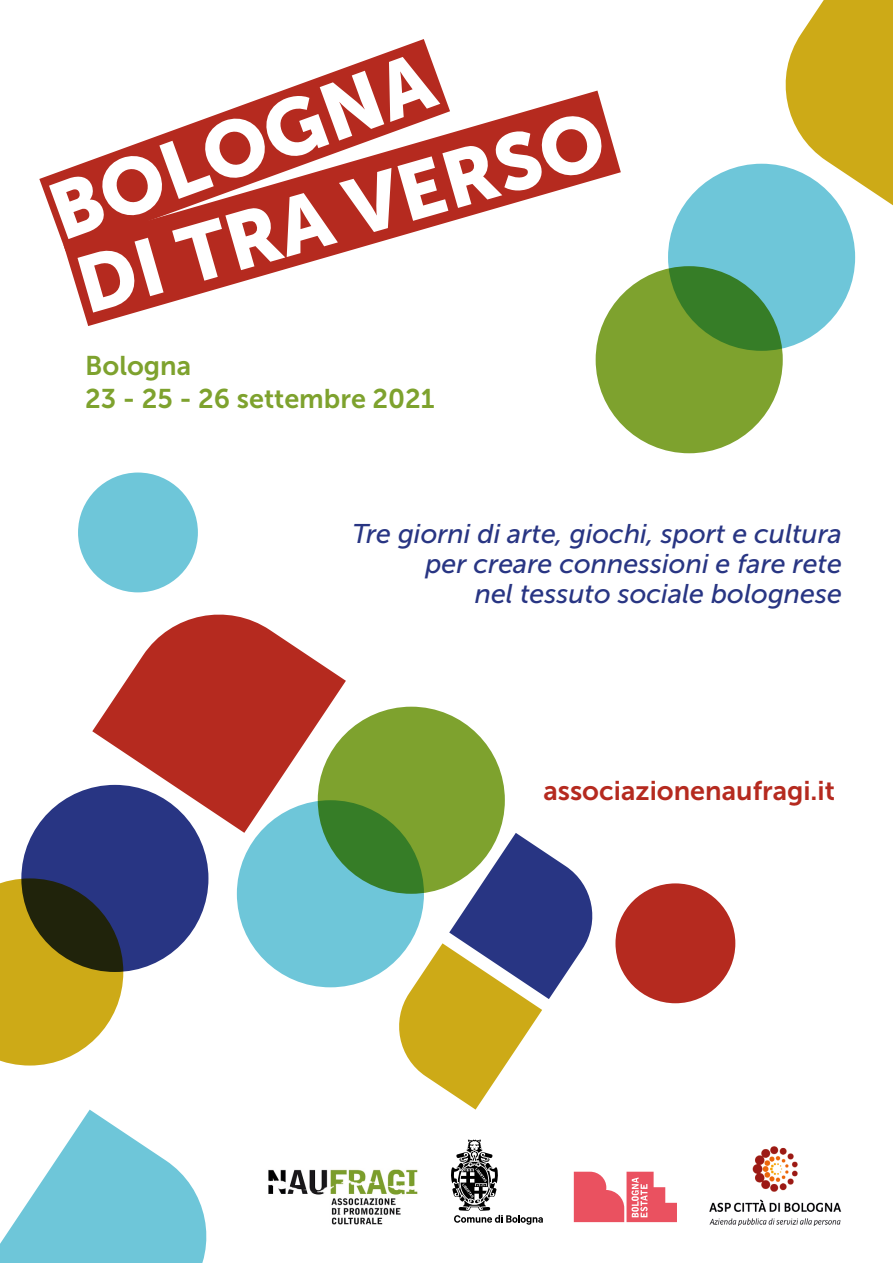
<style>
.page{position:relative;width:893px;height:1263px;background:#fff}
.page>*{position:absolute;margin:0;border:0;box-sizing:border-box;transform-origin:0 0}
.t1{font:79.5px "Museo Sans 900";color:#fff}
.t2{font:italic 27px "Museo Sans 500";color:#283583}
.t3{font:27px "Museo Sans 700";color:#7ea22e}
.t4{font:27px "Museo Sans 700";color:#b52a1f}
</style>
<div class="page">
<svg style="left:92px;top:614px;width:254px;height:219px;fill:#b52a1f"></svg>
<svg style="left:773px;top:0;width:120px;height:212px"></svg>
<svg style="left:391px;top:833px;width:202px;height:276px"></svg>
<svg style="left:39px;top:39px;width:404px;height:208px"></svg>
<svg style="left:64px;top:91px;width:557px;height:235px;fill:#b52a1f"></svg>
<div style="left:318px;top:707px;width:187px;height:187px;background:#7ea22e;border-radius:50%"></div>
<svg style="left:237px;top:800px;width:187px;height:187px;background:#61b5b0"></svg>
<div style="left:668px;top:164px;width:187px;height:187px;background:#6ec6d9;border-radius:50%"></div>
<svg style="left:596px;top:266px;width:187px;height:187px;background:#6e9a2d"></svg>
<svg style="left:0;top:1109px;width:207px;height:154px"></svg>
<div style="left:21px;top:785px;width:187px;height:187px;background:#283583;border-radius:50%"></div>
<svg style="left:0;top:878px;width:123px;height:187px"></svg>
<div style="left:78px;top:472px;width:120px;height:120px;background:#6ec6d9;border-radius:50%"></div>
<div style="left:615px;top:883px;width:120px;height:120px;background:#b52a1f;border-radius:50%"></div>
<img style="left:268px;top:1169px;width:150px;height:56px">
<img style="left:709px;top:1146px;width:133px;height:80px">
<svg style="left:451px;top:1139px;width:92px;height:86px"></svg>
<svg style="left:574px;top:1172px;width:103px;height:50px"></svg>
<p class="t1" style="left:37px;top:173px;width:404px;rotate:-20deg">BOLOGNA</p>
<p class="t1" style="left:67px;top:244px;width:547px;rotate:-16deg">DI TRA VERSO</p>
<p class="t3" style="left:85px;top:351px;width:108px">Bologna</p>
<p class="t3" style="left:85px;top:384px;width:351px">23 - 25 - 26 settembre 2021</p>
<p class="t2" style="left:353px;top:519px;width:491px">Tre giorni di arte, giochi, sport e cultura</p>
<p class="t2" style="left:425px;top:549px;width:418px">per creare connessioni e fare rete</p>
<p class="t2" style="left:475px;top:579px;width:369px">nel tessuto sociale bolognese</p>
<p class="t4" style="left:543px;top:776px;width:293px">associazionenaufragi.it</p>
</div>
